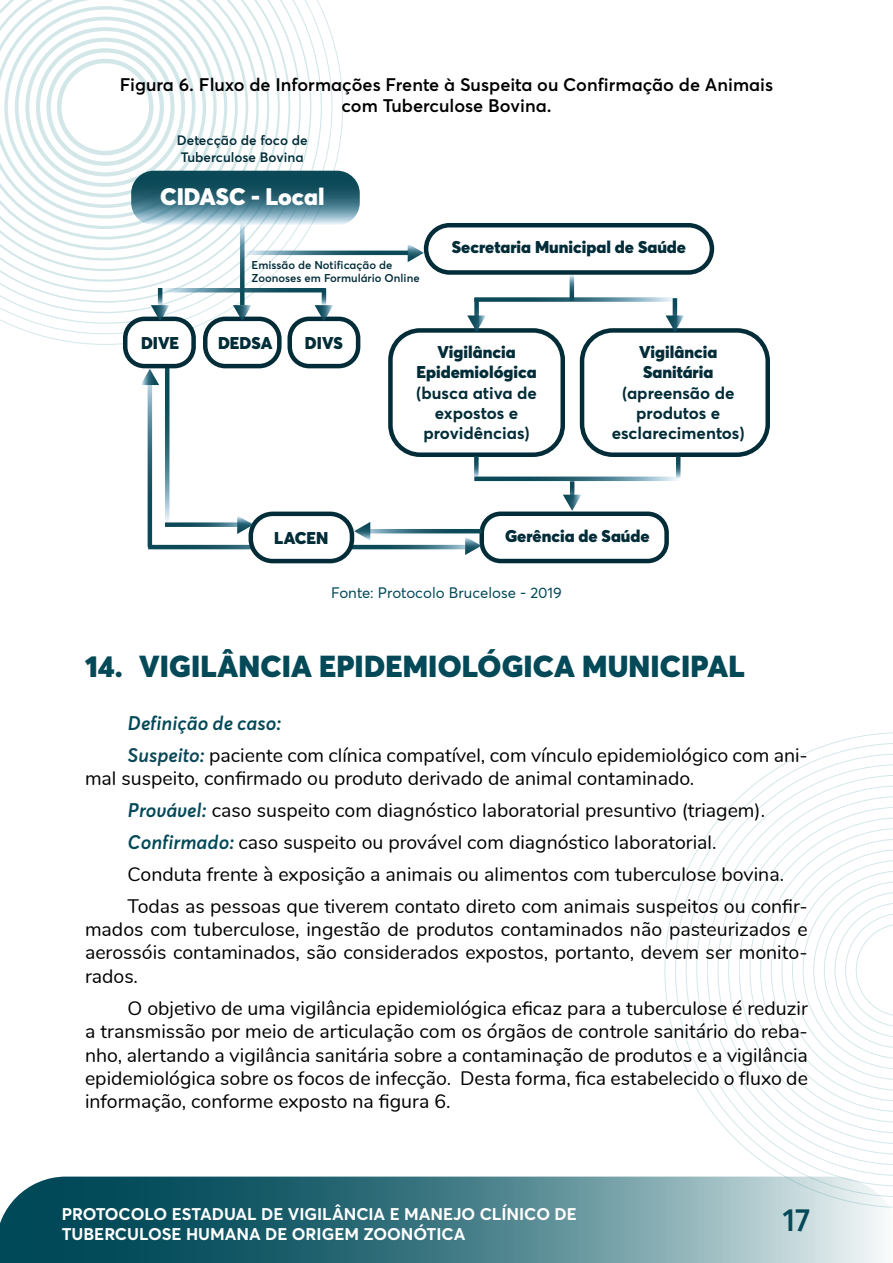
<style>
.page{position:relative;width:893px;height:1263px;background:#fff}
.page>*{position:absolute;margin:0;border:0;box-sizing:border-box;transform-origin:0 0}
.t1{font:600 31.5px "Averta";color:#034958}
.t2{font:900 30px "Averta";letter-spacing:.005em;color:#034958}
.t3{font:900 23.55px "Averta";color:#fff}
.corpo{font:19.5px/23.4px "Nunito";color:#000;text-align:justify}
.corpo-2{font:italic 600 19.5px "Averta";color:#034958}
.título_figura{font:600 18px/21.6px "Averta";color:#000;text-align:center}
.t4{font:700 16.8px/20.2px "Averta";color:#012c38;text-align:center}
.t5{font:700 16.8px/20.1px "Averta";color:#fff}
.t6{font:900 16.8px "Averta";color:#012c38}
.fonte_figura{font:15px "Averta";color:#034958}
.t7{font:600 13.5px/16.2px "Averta";color:#012c38;text-align:center}
.t8{font:600 11.25px/13.5px "Averta";color:#012c38}
.s1{font-weight:900}
.s2{font-family:"Averta";font-weight:600;font-style:italic;color:#0b4857}
.s3{font-family:"Averta";font-weight:600;font-style:italic;color:#034958}
</style>
<div class="page">
<svg style="left:675px;top:744px;width:218px;height:327px"></svg>
<svg style="left:687px;top:756px;width:206px;height:420px"></svg>
<svg style="left:699px;top:768px;width:194px;height:405px"></svg>
<svg style="left:710px;top:779px;width:183px;height:383px"></svg>
<svg style="left:722px;top:791px;width:171px;height:359px"></svg>
<svg style="left:734px;top:803px;width:159px;height:335px"></svg>
<svg style="left:745px;top:814px;width:148px;height:313px"></svg>
<svg style="left:757px;top:826px;width:136px;height:289px"></svg>
<svg style="left:8px;top:9px;width:324px;height:325px"></svg>
<svg style="left:0;top:0;width:322px;height:324px"></svg>
<svg style="left:0;top:0;width:311px;height:313px"></svg>
<svg style="left:0;top:0;width:301px;height:303px"></svg>
<svg style="left:0;top:0;width:290px;height:292px"></svg>
<svg style="left:0;top:0;width:280px;height:282px"></svg>
<svg style="left:0;top:0;width:269px;height:271px"></svg>
<svg style="left:0;top:0;width:259px;height:261px"></svg>
<svg style="left:0;top:0;width:248px;height:250px"></svg>
<svg style="left:0;top:0;width:238px;height:240px"></svg>
<svg style="left:0;top:0;width:227px;height:229px"></svg>
<svg style="left:0;top:0;width:217px;height:218px"></svg>
<div style="left:4px;top:6px;width:202px;height:202px;border:4px solid #1f8691;border-radius:50%"></div>
<div style="left:15px;top:17px;width:181px;height:180px;border:4px solid #1f8691;border-radius:50%"></div>
<div style="left:25px;top:27px;width:160px;height:160px;border:4px solid #1f8691;border-radius:50%"></div>
<div style="left:36px;top:38px;width:139px;height:138px;border:4px solid #1f8691;border-radius:50%"></div>
<div style="left:46px;top:48px;width:118px;height:118px;border:4px solid #1f8691;border-radius:50%"></div>
<div style="left:57px;top:59px;width:97px;height:96px;border:5px solid #1f8691;border-radius:50%"></div>
<svg style="left:0;top:1176px;width:893px;height:87px;background:#568992"></svg>
<svg style="left:353px;top:545px;width:112px;height:4px"></svg>
<svg style="left:240px;top:225px;width:5px;height:80px"></svg>
<svg style="left:148px;top:368px;width:4px;height:177px"></svg>
<svg style="left:165px;top:368px;width:4px;height:154px"></svg>
<svg style="left:148px;top:545px;width:102px;height:4px"></svg>
<svg style="left:165px;top:522px;width:91px;height:5px"></svg>
<svg style="left:242px;top:251px;width:166px;height:4px"></svg>
<svg style="left:162px;top:288px;width:160px;height:4px"></svg>
<svg style="left:131px;top:171px;width:229px;height:54px;background:#4a7c8a"></svg>
<div style="left:424px;top:223px;width:290px;height:52px;border:4px solid #012c38;border-radius:24px"></div>
<div style="left:251px;top:514px;width:101px;height:47px;background:#fff;border-radius:22px"></div>
<div style="left:249px;top:512px;width:105px;height:51px;border:4px solid #012c38;border-radius:22px"></div>
<div style="left:479px;top:511px;width:190px;height:52px;border:4px solid #012c38;border-radius:19px"></div>
<div style="left:388px;top:328px;width:177px;height:129px;border:4px solid #012c38;border-radius:30px"></div>
<div style="left:580px;top:328px;width:190px;height:129px;border:4px solid #012c38;border-radius:31px"></div>
<div style="left:125px;top:319px;width:69px;height:47px;background:#fff;border-radius:19px"></div>
<div style="left:123px;top:317px;width:73px;height:51px;border:4px solid #012c38;border-radius:19px"></div>
<div style="left:290px;top:319px;width:68px;height:47px;background:#fff;border-radius:19px"></div>
<div style="left:287px;top:317px;width:73px;height:51px;border:4px solid #012c38;border-radius:19px"></div>
<div style="left:205px;top:319px;width:74px;height:47px;background:#fff;border-radius:20px"></div>
<div style="left:203px;top:317px;width:79px;height:51px;border:4px solid #012c38;border-radius:20px"></div>
<svg style="left:474px;top:302px;width:5px;height:31px"></svg>
<svg style="left:322px;top:288px;width:4px;height:17px"></svg>
<svg style="left:158px;top:288px;width:4px;height:17px"></svg>
<svg style="left:673px;top:302px;width:4px;height:31px"></svg>
<svg style="left:474px;top:456px;width:5px;height:21px"></svg>
<svg style="left:676px;top:457px;width:4px;height:20px"></svg>
<svg style="left:570px;top:481px;width:4px;height:14px"></svg>
<svg style="left:408px;top:244px;width:16px;height:18px"></svg>
<svg style="left:141px;top:369px;width:18px;height:16px"></svg>
<svg style="left:465px;top:536px;width:16px;height:19px"></svg>
<svg style="left:351px;top:529px;width:131px;height:4px"></svg>
<svg style="left:354px;top:522px;width:16px;height:18px"></svg>
<svg style="left:570px;top:274px;width:4px;height:23px"></svg>
<svg style="left:665px;top:315px;width:19px;height:17px"></svg>
<svg style="left:467px;top:315px;width:19px;height:17px"></svg>
<svg style="left:151px;top:305px;width:18px;height:16px"></svg>
<svg style="left:233px;top:305px;width:19px;height:16px"></svg>
<svg style="left:315px;top:305px;width:18px;height:16px"></svg>
<svg style="left:563px;top:495px;width:18px;height:16px"></svg>
<svg style="left:474px;top:297px;width:203px;height:5px"></svg>
<svg style="left:474px;top:477px;width:206px;height:4px"></svg>
<svg style="left:237px;top:516px;width:16px;height:18px"></svg>
<p class="título_figura" style="left:120px;top:73px;width:655px">Figura 6. Fluxo de Informações Frente à Suspeita ou Confirmação de Animais com Tuberculose Bovina.</p>
<p class="t7" style="left:177px;top:132px;width:132px">Detecção de foco de<br>Tuberculose Bovina</p>
<p class="t3" style="left:160px;top:181px;width:166px">CIDASC - Local</p>
<p class="t8" style="left:252px;top:258px;width:169px">Emissão de Notificação de<br>Zoonoses em Formulário Online</p>
<p class="t6" style="left:452px;top:236px;width:236px">Secretaria Municipal de Saúde</p>
<p class="t6" style="left:141px;top:332px;width:40px">DIVE</p>
<p class="t6" style="left:218px;top:332px;width:56px">DEDSA</p>
<p class="t6" style="left:305px;top:332px;width:40px">DIVS</p>
<p class="t4" style="left:416px;top:342px;width:122px"><span class="s1">Vigilância<br>Epidemiológica </span>(busca ativa de expostos e providências)</p>
<p class="t4" style="left:612px;top:342px;width:134px"><span class="s1">Vigilância<br>Sanitária </span>(apreensão de produtos e esclarecimentos)</p>
<p class="t6" style="left:274px;top:527px;width:56px">LACEN</p>
<p class="t6" style="left:505px;top:525px;width:146px">Gerência de Saúde</p>
<p class="fonte_figura" style="left:331px;top:583px;width:232px">Fonte: Protocolo Brucelose - 2019</p>
<p class="t2" style="left:85px;top:646px;width:661px">14. VIGILÂNCIA EPIDEMIOLÓGICA MUNICIPAL</p>
<p class="corpo-2" style="left:128px;top:711px;width:155px">Definição de caso:</p>
<p class="corpo" style="left:85px;top:742px;width:724px;text-indent:43px"><span class="s2">Suspeito:</span> paciente com clínica compatível, com vínculo epidemiológico com ani&shy;mal suspeito, confirmado ou produto derivado de animal contaminado.</p>
<p class="corpo" style="left:128px;top:797px;width:639px"><span class="s3">Provável:</span> caso suspeito com diagnóstico laboratorial presuntivo (triagem).</p>
<p class="corpo" style="left:128px;top:829px;width:590px"><span class="s3">Confirmado:</span> caso suspeito ou provável com diagnóstico laboratorial.</p>
<p class="corpo" style="left:128px;top:861px;width:658px">Conduta frente à exposição a animais ou alimentos com tuberculose bovina.</p>
<p class="corpo" style="left:85px;top:893px;width:724px;text-indent:43px">Todas as pessoas que tiverem contato direto com animais suspeitos ou confir&shy;mados com tuberculose, ingestão de produtos contaminados não pasteurizados e aerossóis contaminados, são considerados expostos, portanto, devem ser monito&shy;rados.</p>
<p class="corpo" style="left:85px;top:995px;width:724px;text-indent:43px">O objetivo de uma vigilância epidemiológica eficaz para a tuberculose é reduzir a transmissão por meio de articulação com os órgãos de controle sanitário do reba&shy;nho, alertando a vigilância sanitária sobre a contaminação de produtos e a vigilância epidemiológica sobre os focos de infecção. Desta forma, fica estabelecido o fluxo de informação, conforme exposto na figura 6.</p>
<p class="t5" style="left:62px;top:1203px;width:517px">PROTOCOLO ESTADUAL DE VIGILÂNCIA E MANEJO CLÍNICO DE<br>TUBERCULOSE HUMANA DE ORIGEM ZOONÓTICA</p>
<h1 class="t1" style="left:783px;top:1200px;width:30px">17</h1>
</div>
